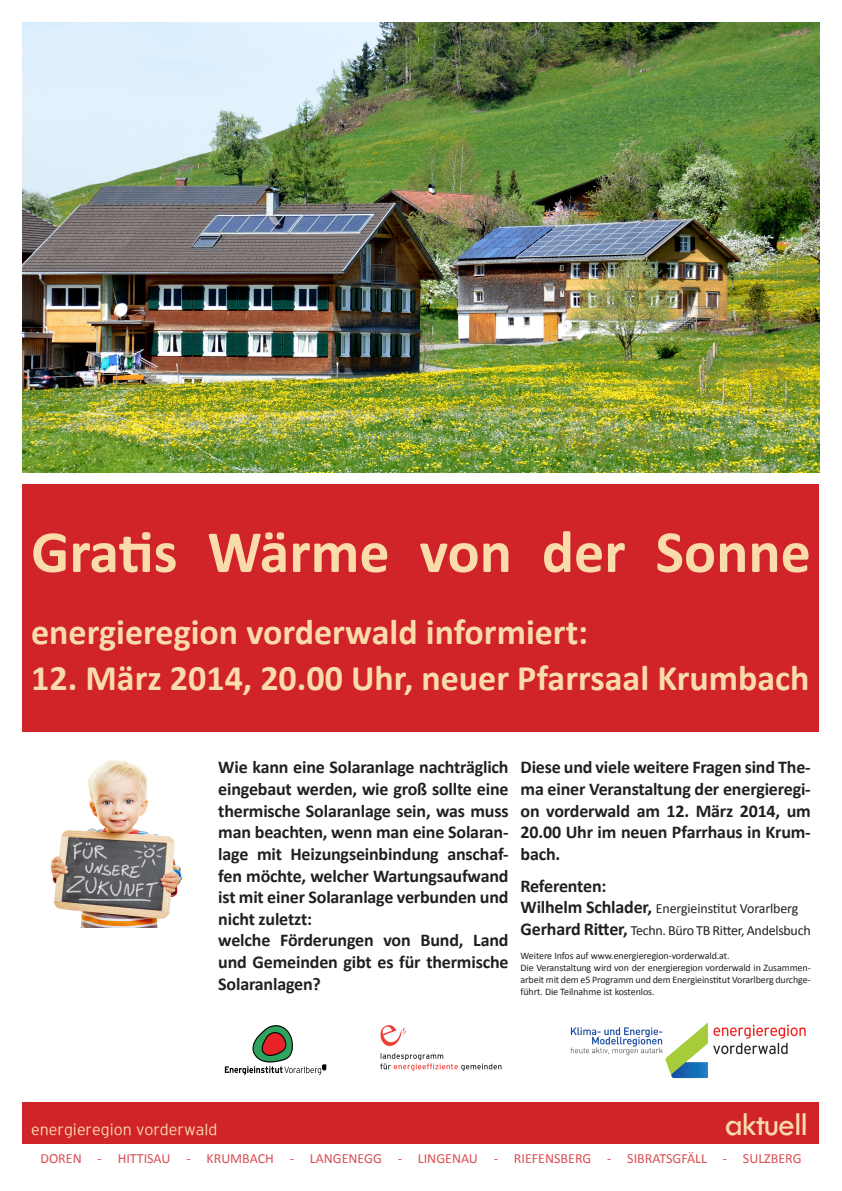
<style>
.page{position:relative;width:842px;height:1191px;background:#fff}
.page>*{position:absolute;margin:0;border:0;box-sizing:border-box;transform-origin:0 0}
.t1{font:700 60px "Calibri";color:#fadcaa}
.t2{font:700 36px "Calibri";color:#fadcaa}
.t3{font:34px "Tw Cen";letter-spacing:-.03em;color:#fadcaa}
.t4{font:700 18px/21.6px "Calibri";letter-spacing:-.01em;color:#231f20;text-align:justify}
.t5{font:300 16px "Energieinstitut";color:#fadcaa}
.t6{font:14px "Calibri";letter-spacing:-.02em;color:#231f20}
.t7{font:14px "Calibri";color:#d1232a}
.t8{font:10px/12px "Calibri";letter-spacing:-.01em;color:#231f20;text-align:justify}
.s1{font-weight:700;font-size:18px}
</style>
<div class="page">
<img style="left:23px;top:23px;width:796px;height:449px">
<div style="left:23px;top:484px;width:796px;height:247px;background:#d1232a"></div>
<div style="left:23px;top:1102px;width:796px;height:42px;background:#d1232a"></div>
<img style="left:50px;top:760px;width:133px;height:167px">
<img style="left:570px;top:1022px;width:236px;height:57px">
<svg style="left:225px;top:1025px;width:101px;height:49px"></svg>
<svg style="left:380px;top:1025px;width:26px;height:21px"></svg>
<svg style="left:380px;top:1053px;width:121px;height:17px"></svg>
<p class="t1" style="left:31px;top:513px;width:781px">Gratis Wärme von der Sonne</p>
<p class="t2" style="left:31px;top:609px;width:558px">energieregion vorderwald informiert:</p>
<p class="t2" style="left:31px;top:655px;width:780px">12. März 2014, 20.00 Uhr, neuer Pfarrsaal Krumbach</p>
<p class="t4" style="left:218px;top:756px;width:292px">Wie kann eine Solaranlage nachträglich eingebaut werden, wie groß sollte eine thermische Solaranlage sein, was muss man beachten, wenn man eine Solaran&shy;lage mit Heizungseinbindung anschaf&shy;fen möchte, welcher Wartungsaufwand ist mit einer Solaranlage verbunden und nicht zuletzt:</p>
<p class="t4" style="left:218px;top:929px;width:292px">welche Förderungen von Bund, Land und Gemeinden gibt es für thermische Solaranlagen?</p>
<p class="t4" style="left:520px;top:756px;width:292px">Diese und viele weitere Fragen sind The&shy;ma einer Veranstaltung der energieregi&shy;on vorderwald am 12. März 2014, um 20.00 Uhr im neuen Pfarrhaus in Krum&shy;bach.</p>
<p class="t4" style="left:520px;top:874px;width:87px">Referenten:</p>
<p class="t6" style="left:520px;top:899px;width:279px"><span class="s1">Wilhelm Schlader,</span> Energieinstitut Vorarlberg</p>
<p class="t6" style="left:520px;top:921px;width:292px"><span class="s1">Gerhard Ritter,</span> Techn. Büro TB Ritter, Andelsbuch</p>
<p class="t8" style="left:520px;top:949px;width:211px">Weitere Infos auf www.energieregion-vorderwald.at.</p>
<p class="t8" style="left:520px;top:961px;width:292px">Die Veranstaltung wird von der energieregion vorderwald in Zusammen&shy;arbeit mit dem e5 Programm und dem Energieinstitut Vorarlberg durchge&shy;führt. Die Teilnahme ist kostenlos.</p>
<p class="t5" style="left:31px;top:1120px;width:188px">energieregion vorderwald</p>
<p class="t3" style="left:724px;top:1104px;width:85px">aktuell</p>
<p class="t7" style="left:40px;top:1149px;width:763px">DOREN - HITTISAU - KRUMBACH - LANGENEGG - LINGENAU - RIEFENSBERG - SIBRATSGFÄLL - SULZBERG</p>
</div>
